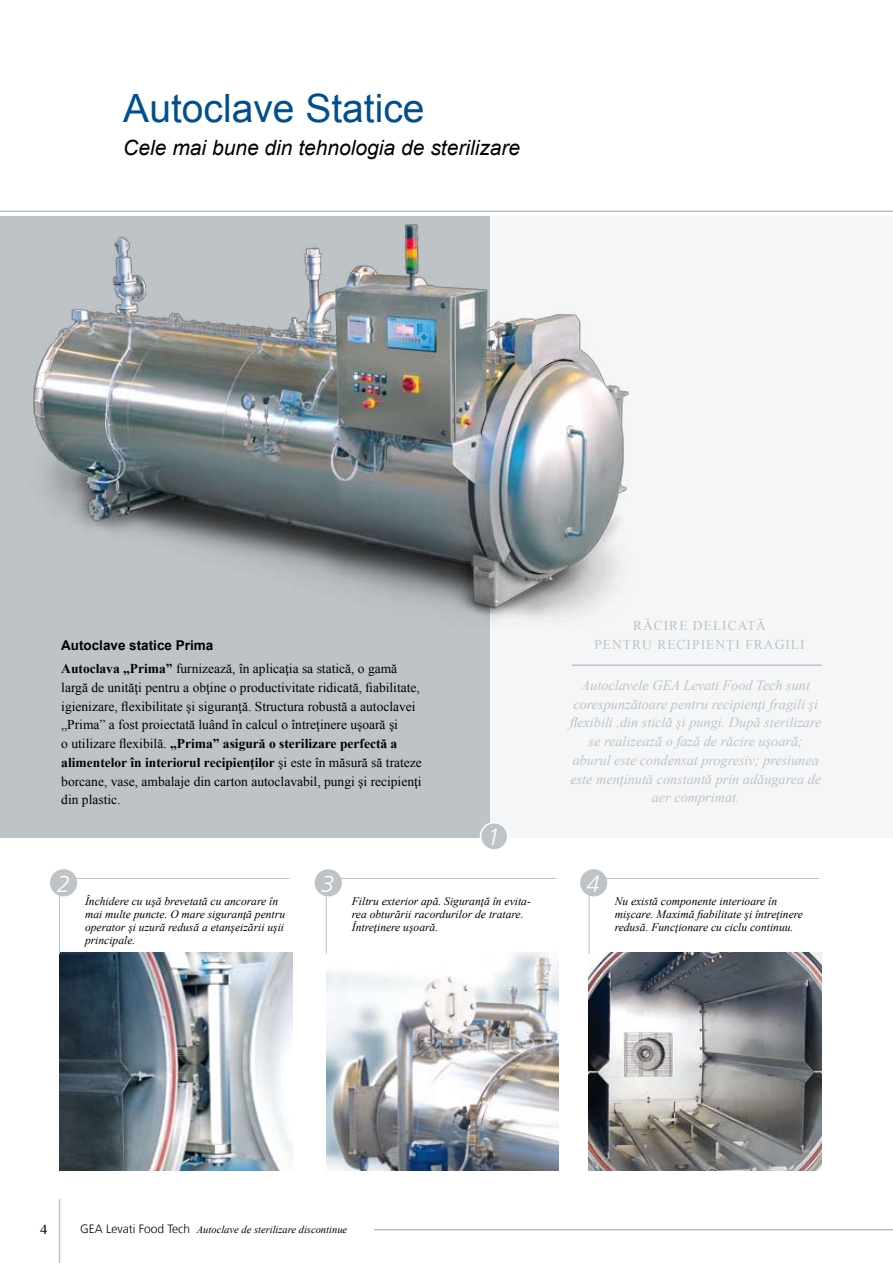
<style>
.page{position:relative;width:893px;height:1263px;background:#fff}
.page>*{position:absolute;margin:0;border:0;box-sizing:border-box;transform-origin:0 0}
.t1{font:39px "Arial";color:#004e8f}
.t2{font:italic 300 23.25px "Frutiger";color:#fff}
.t3{font:italic 21px "Arial";color:#000}
.t4{font:italic 14.25px/18.8px "Times New Roman";color:#bdc3c7;text-align:center}
.t5{font:13.5px/18.8px "Times New Roman";color:#000}
.t6{font:13.5px/18.8px "Times New Roman";letter-spacing:.075em;color:#bdc3c7;text-align:center}
.t7{font:700 13.5px "Arial";color:#000}
.t8{font:13.5px "Times New Roman";color:#000;scale:1.1 1}
.t9{font:italic 11.55px/13.2px "Times New Roman";color:#000}
.t10{font:italic 10.5px "Times New Roman";color:#000}
.s1{font-weight:700}
.s2{font-family:"Frutiger";font-weight:300;font-style:normal;font-size:12px}
</style>
<div class="page">
<hr style="left:374px;top:1229px;width:519px;height:1px;background:#bdc3c7">
<hr style="left:59px;top:1199px;width:1px;height:64px;background:#bdc3c7">
<div style="left:0;top:216px;width:893px;height:622px;background:#f5f6f7"></div>
<div style="left:0;top:216px;width:489px;height:622px;background:#bdc3c7"></div>
<img style="left:60px;top:952px;width:232px;height:218px">
<svg style="left:58px;top:878px;width:233px;height:77px"></svg>
<div style="left:50px;top:869px;width:27px;height:27px;background:#bdc3c7;border-radius:50%"></div>
<img style="left:326px;top:955px;width:233px;height:215px">
<svg style="left:325px;top:878px;width:232px;height:77px"></svg>
<img style="left:589px;top:952px;width:233px;height:218px">
<svg style="left:588px;top:877px;width:232px;height:78px"></svg>
<div style="left:315px;top:869px;width:27px;height:27px;background:#bdc3c7;border-radius:50%"></div>
<div style="left:580px;top:869px;width:27px;height:27px;background:#bdc3c7;border-radius:50%"></div>
<div style="left:480px;top:823px;width:28px;height:27px;background:#bdc3c7;border-radius:50%"></div>
<div style="left:480px;top:822px;width:28px;height:29px;border:2px solid #fff;border-radius:50%"></div>
<hr style="left:572px;top:664px;width:250px;height:2px;background:#bdc3c7">
<img style="left:33px;top:216px;width:596px;height:410px">
<hr style="left:0;top:210px;width:893px;height:2px;background:#bdc3c7">
<h1 class="t1" style="left:123px;top:83px;width:303px">Autoclave Statice</h1>
<h3 class="t3" style="left:123px;top:134px;width:398px">Cele mai bune din tehnologia de sterilizare</h3>
<p class="t7" style="left:61px;top:636px;width:154px">Autoclave statice Prima</p>
<p class="t5" style="left:61px;top:659px;width:362px"><span class="s1">Autoclava „Prima”</span> furnizează, în aplicaţia sa statică, o gamă largă de unităţi pentru a obţine o productivitate ridicată, fiabilitate, igienizare, flexibilitate şi siguranţă. Structura robustă a autoclavei „Prima” a fost proiectată luând în calcul o întreţinere uşoară şi<br>o utilizare flexibilă. <span class="s1">„Prima” asigură o sterilizare perfectă a alimentelor în interiorul recipienţilor</span> şi este în măsură să trateze borcane, vase, ambalaje din carton autoclavabil, pungi şi recipienţi din plastic.</p>
<h2 class="t2" style="left:487px;top:824px;width:14px">1</h2>
<p class="t6" style="left:594px;top:616px;width:212px">RĂCIRE DELICATĂ<br>PENTRU RECIPIENŢI FRAGILI</p>
<p class="t4" style="left:570px;top:675px;width:253px">Autoclavele GEA Levati Food Tech sunt corespunzătoare pentru recipienţi fragili şi flexibili ,din sticlă şi pungi. După sterilizare se realizează o fază de răcire uşoară; aburul este condensat progresiv; presiunea este menţinută constantă prin adăugarea de aer comprimat.</p>
<h2 class="t2" style="left:57px;top:870px;width:14px">2</h2>
<h2 class="t2" style="left:321px;top:870px;width:14px">3</h2>
<h2 class="t2" style="left:587px;top:870px;width:14px">4</h2>
<p class="t9" style="left:85px;top:894px;width:202px">Închidere cu uşă brevetată cu ancorare în mai multe puncte. O mare siguranţă pentru operator şi uzură redusă a etanşeizării uşii principale.</p>
<p class="t9" style="left:352px;top:894px;width:181px">Filtru exterior apă. Siguranţă în evita&shy;rea obturării racordurilor de tratare.<br>Întreţinere uşoară.</p>
<p class="t9" style="left:615px;top:894px;width:190px">Nu există componente interioare în mişcare. Maximă fiabilitate şi întreţinere redusă. Funcţionare cu ciclu continuu.</p>
<p class="t8" style="left:40px;top:1220px;width:8px">4</p>
<p class="t10" style="left:80px;top:1222px;width:269px"><span class="s2">GEA Levati Food Tech</span> Autoclave de sterilizare discontinue</p>
</div>
